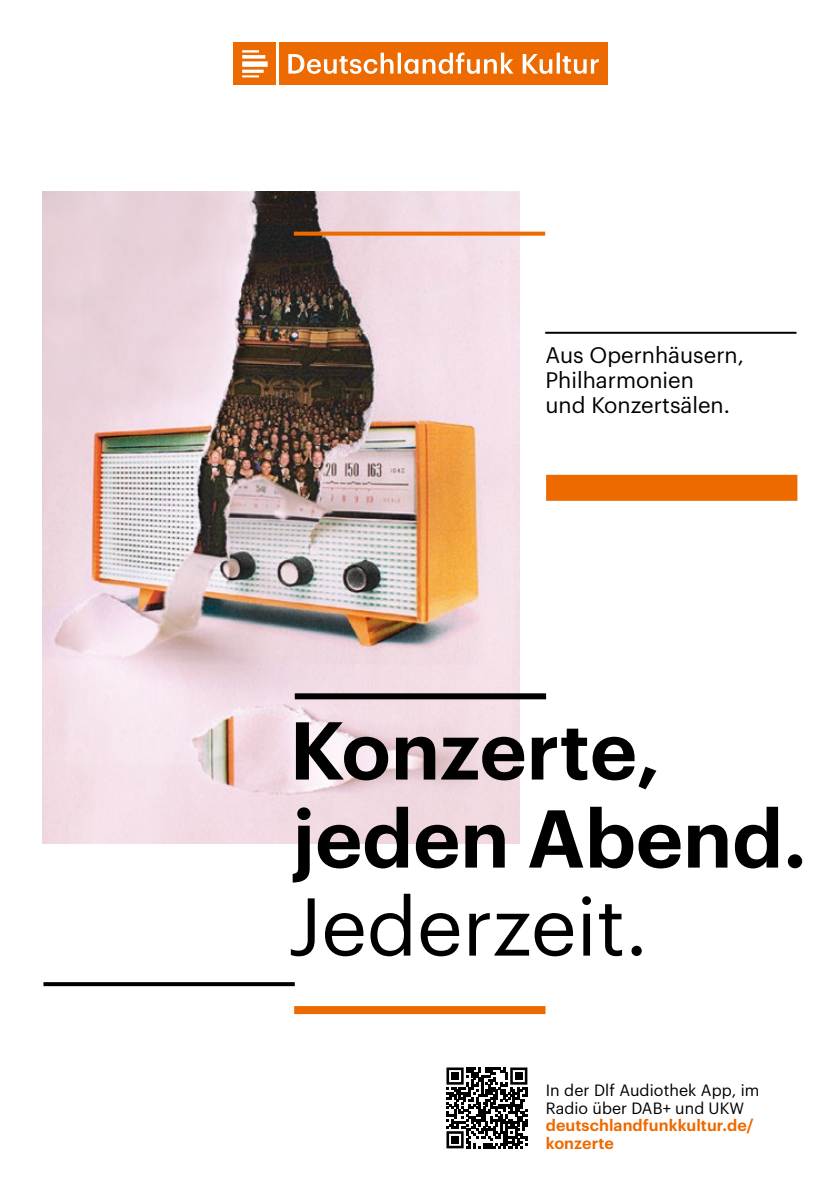
<style>
.page{position:relative;width:840px;height:1191px;background:#fff}
.page>*{position:absolute;margin:0;border:0;box-sizing:border-box;transform-origin:0 0}
.t1{font:600 80px/88px "Graphik";color:#000}
.t2{font:80px "Graphik";color:#000}
.t3{font:22px/25.2px "Graphik";color:#000}
.t4{font:16px/17.6px "Graphik";letter-spacing:.005em;color:#000}
.t5{font:600 16px/17.6px "Graphik";letter-spacing:.005em;color:#ed6a00}
</style>
<div class="page">
<img style="left:43px;top:192px;width:475px;height:652px">
<div style="left:294px;top:1006px;width:251px;height:8px;background:#ed6a00"></div>
<svg style="left:294px;top:232px;width:251px;height:4px"></svg>
<svg style="left:43px;top:982px;width:251px;height:4px"></svg>
<hr style="left:545px;top:332px;width:251px;height:2px;background:#000">
<div style="left:294px;top:693px;width:251px;height:6px;background:#000"></div>
<div style="left:545px;top:475px;width:252px;height:26px;background:#ed6a00"></div>
<div style="left:233px;top:43px;width:42px;height:42px;background:#ed6a00"></div>
<div style="left:242px;top:61px;width:25px;height:6px;background:#fff"></div>
<svg style="left:242px;top:55px;width:23px;height:4px"></svg>
<hr style="left:242px;top:50px;width:17px;height:3px;background:#fff">
<hr style="left:242px;top:70px;width:21px;height:3px;background:#fff">
<svg style="left:242px;top:75px;width:17px;height:2px"></svg>
<div style="left:279px;top:43px;width:328px;height:42px;background:#ed6a00"></div>
<svg style="left:288px;top:52px;width:310px;height:22px"></svg>
<svg style="left:446px;top:1067px;width:82px;height:82px"></svg>
<svg style="left:446px;top:1067px;width:81px;height:81px"></svg>
<div style="left:451px;top:1072px;width:7px;height:7px;background:#000"></div>
<div style="left:515px;top:1072px;width:7px;height:7px;background:#000"></div>
<div style="left:451px;top:1136px;width:7px;height:7px;background:#000"></div>
<p class="t3" style="left:545px;top:340px;width:200px">Aus Opernhäusern,<br>Philharmonien<br>und Konzertsälen.</p>
<h1 class="t1" style="left:289px;top:699px;width:518px">Konzerte, jeden Abend.</h1>
<h1 class="t2" style="left:287px;top:866px;width:361px">Jederzeit.</h1>
<p class="t4" style="left:545px;top:1080px;width:215px">In der Dlf Audiothek App, im<br>Radio über DAB+ und UKW</p>
<p class="t5" style="left:545px;top:1115px;width:209px">deutschlandfunkkultur.de/ konzerte</p>
</div>
